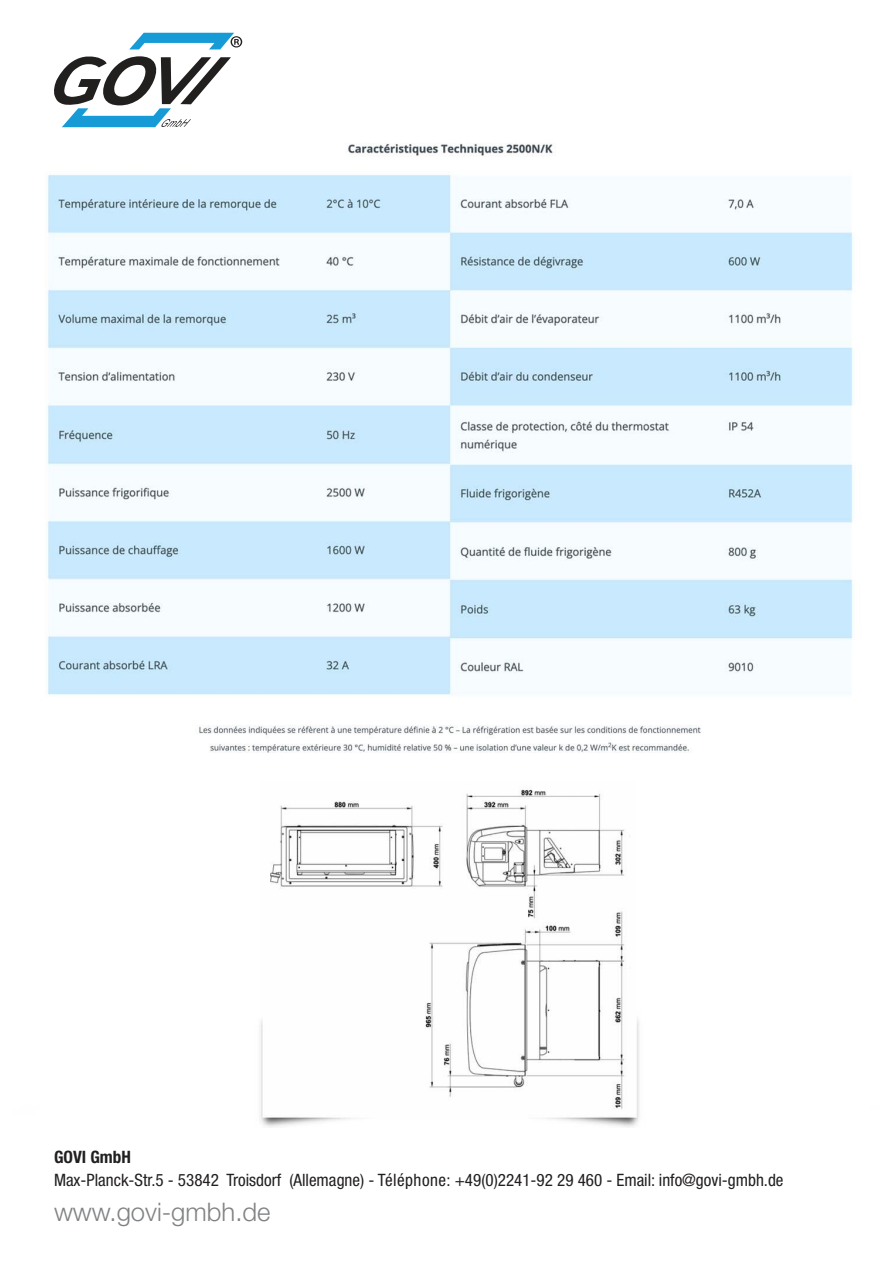
<style>
.page{position:relative;width:893px;height:1263px;background:#fff}
.page>*{position:absolute;margin:0;border:0;box-sizing:border-box;transform-origin:0 0}
.t1{font:300 25.65px "Helvetica Neue LT Pro";color:#808284}
.t2{font:condensed 17.1px "Helvetica Neue LT Pro";color:#221f1f}
.t3{font:700 condensed 17.1px "Helvetica Neue LT Pro";color:#221f1f}
</style>
<div class="page">
<img style="left:45px;top:127px;width:808px;height:1000px">
<svg style="left:54px;top:56px;width:177px;height:71px"></svg>
<svg style="left:129px;top:33px;width:113px;height:16px"></svg>
<p class="t3" style="left:54px;top:1146px;width:78px">GOVI GmbH</p>
<p class="t2" style="left:54px;top:1173px;width:731px">Max-Planck-Str.5 - 53842 Troisdorf (Allemagne) - Téléphone: +49(0)2241-92 29 460 - Email: info@govi-gmbh.de</p>
<h1 class="t1" style="left:54px;top:1202px;width:218px">www.govi-gmbh.de</h1>
</div>
